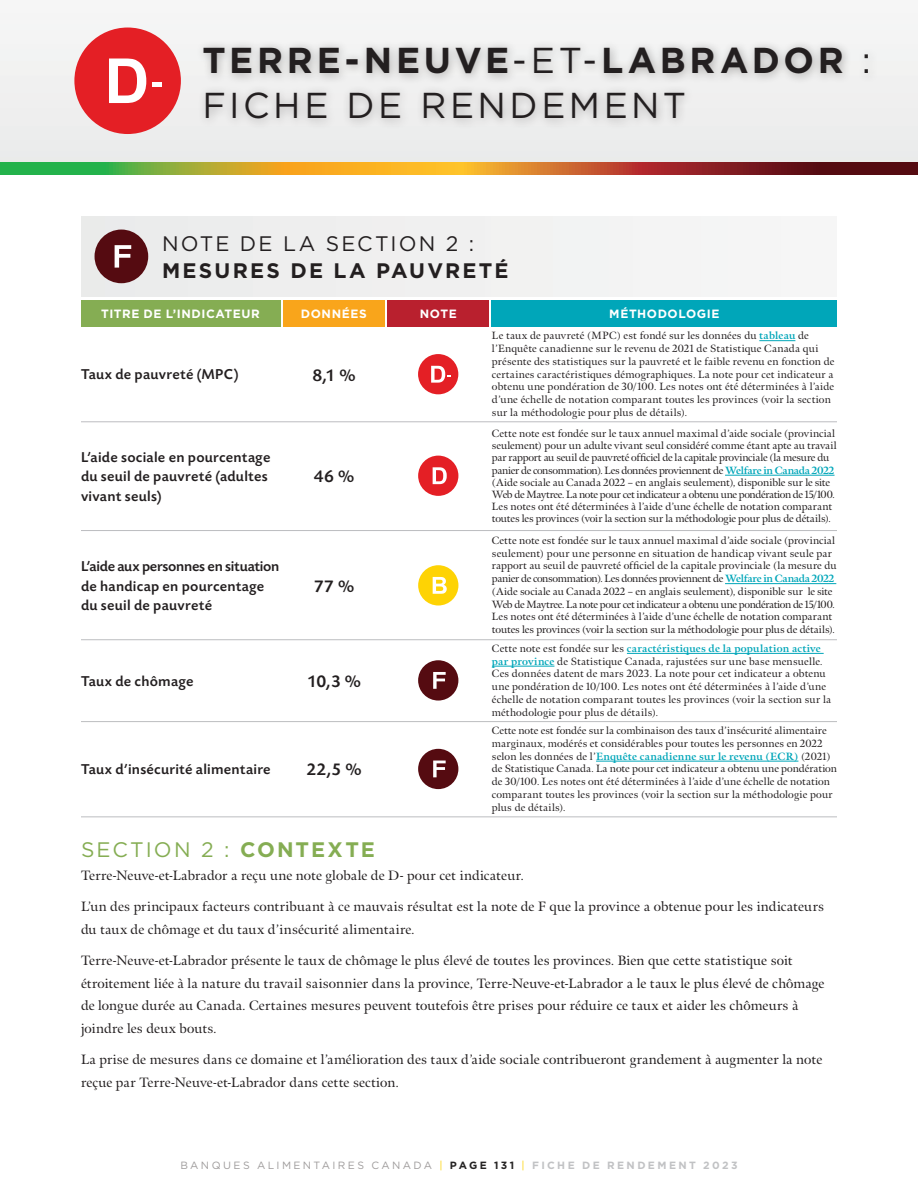
<style>
.page{position:relative;width:918px;height:1188px;background:#fff}
.page>*{position:absolute;margin:0;border:0;box-sizing:border-box;transform-origin:0 0}
.t1{font:36px/45px "Gotham";letter-spacing:.1em;color:#231f20}
.t2{font:700 21px "Gotham";letter-spacing:.105em;color:#231f20}
.t3{font:21px "Gotham";letter-spacing:.105em;color:#85ad53}
.t4{font:21px "Gotham";letter-spacing:.105em;color:#231f20}
.t5{font:500 18px "Today SB";letter-spacing:.01em;color:#231f20}
.t6{font:500 15px/19.5px "Today SB";letter-spacing:.015em;color:#231f20}
.t7{font:13.5px/22.5px "Meno";letter-spacing:.015em;color:#231f20}
.t8{font:700 12px "Gotham";letter-spacing:.05em;color:#fff}
.t9{font:10.5px/12.8px "Meno";letter-spacing:.01em;color:#231f20}
.t10{font:10.5px "Gotham";letter-spacing:.225em;color:#9e9b9b}
.s1{font-weight:700}
.s2{font-weight:700;color:#00a6b9}
.s3{color:#fed304}
.s4{font-weight:700;color:#252323}
.s5{font-weight:700;color:#c1c2c4}
</style>
<div class="page">
<div style="left:0;top:0;width:918px;height:162px;background:#f2f2f1"></div>
<svg style="left:0;top:162px;width:918px;height:12px;background:#9f762b"></svg>
<div style="left:81px;top:216px;width:756px;height:81px;background:#f0f0f0"></div>
<div style="left:418px;top:354px;width:40px;height:40px;background:#e41f25;border-radius:50%"></div>
<svg style="left:431px;top:366px;width:20px;height:17px"></svg>
<div style="left:418px;top:565px;width:40px;height:41px;background:#fed304;border-radius:50%"></div>
<svg style="left:433px;top:577px;width:14px;height:17px"></svg>
<div style="left:418px;top:456px;width:40px;height:40px;background:#e41f25;border-radius:50%"></div>
<svg style="left:433px;top:467px;width:14px;height:17px"></svg>
<hr style="left:81px;top:421px;width:756px;height:1px;background:#bcbdc0">
<hr style="left:81px;top:530px;width:756px;height:1px;background:#bcbdc0">
<hr style="left:81px;top:639px;width:756px;height:1px;background:#bcbdc0">
<hr style="left:81px;top:721px;width:756px;height:1px;background:#bcbdc0">
<hr style="left:81px;top:816px;width:756px;height:1px;background:#bcbdc0">
<div style="left:418px;top:660px;width:40px;height:41px;background:#550b11;border-radius:50%"></div>
<svg style="left:433px;top:672px;width:13px;height:17px"></svg>
<div style="left:418px;top:749px;width:40px;height:40px;background:#550b11;border-radius:50%"></div>
<svg style="left:433px;top:761px;width:13px;height:16px"></svg>
<div style="left:196px;top:39px;width:683px;height:90px;background:#231f20;opacity:.35"></div>
<div style="left:95px;top:230px;width:53px;height:53px;background:#550b11;border-radius:50%"></div>
<svg style="left:115px;top:245px;width:16px;height:23px"></svg>
<div style="left:74px;top:28px;width:107px;height:106px;background:#e41f25;border-radius:50%"></div>
<svg style="left:109px;top:59px;width:37px;height:44px"></svg>
<div style="left:152px;top:82px;width:10px;height:5px;background:#fff"></div>
<hr style="left:725px;top:475px;width:110px;height:1px;background:#00a6b9">
<hr style="left:725px;top:583px;width:111px;height:1px;background:#00a6b9">
<hr style="left:627px;top:653px;width:197px;height:1px;background:#00a6b9">
<hr style="left:492px;top:666px;width:62px;height:1px;background:#00a6b9">
<hr style="left:596px;top:761px;width:202px;height:1px;background:#00a6b9">
<div style="left:492px;top:300px;width:345px;height:27px;background:#00a6b9"></div>
<div style="left:81px;top:300px;width:199px;height:27px;background:#85ad53"></div>
<div style="left:283px;top:300px;width:102px;height:27px;background:#f9a51b"></div>
<div style="left:388px;top:300px;width:101px;height:27px;background:#b9202e"></div>
<hr style="left:759px;top:340px;width:36px;height:1px;background:#00a6b9">
<h1 class="t1" style="left:202px;top:37px;width:670px"><span class="s1">TERRE-NEUVE</span>-ET-<span class="s1">LABRADOR</span> :<br>FICHE DE RENDEMENT</h1>
<h2 class="t4" style="left:162px;top:231px;width:314px">NOTE DE LA SECTION 2 :</h2>
<h2 class="t2" style="left:162px;top:257px;width:348px">MESURES DE LA PAUVRETÉ</h2>
<p class="t8" style="left:101px;top:306px;width:160px">TITRE DE L’INDICATEUR</p>
<p class="t8" style="left:301px;top:306px;width:67px">DONNÉES</p>
<p class="t8" style="left:420px;top:306px;width:38px">NOTE</p>
<p class="t8" style="left:609px;top:306px;width:112px">MÉTHODOLOGIE</p>
<p class="t9" style="left:492px;top:329px;width:344px">Le taux de pauvreté (MPC) est fondé sur les données du <span class="s2">tableau</span> de l’Enquête canadienne sur le revenu de 2021 de Statistique Canada qui présente des statistiques sur la pauvreté et le faible revenu en fonction de certaines caractéristiques démographiques. La note pour cet indicateur a obtenu une pondération de 30/100. Les notes ont été déterminées à l’aide d’une échelle de notation comparant toutes les provinces (voir la section sur la méthodologie pour plus de détails).</p>
<h3 class="t6" style="left:81px;top:365px;width:159px">Taux de pauvreté (MPC)</h3>
<h3 class="t5" style="left:313px;top:365px;width:45px">8,1 %</h3>
<h3 class="t6" style="left:81px;top:448px;width:191px">L’aide sociale en pourcentage du seuil de pauvreté (adultes vivant seuls)</h3>
<h3 class="t6" style="left:81px;top:557px;width:200px">L’aide aux personnes en situation de handicap en pourcentage du seuil de pauvreté</h3>
<h3 class="t6" style="left:81px;top:672px;width:114px">Taux de chômage</h3>
<h3 class="t5" style="left:314px;top:467px;width:42px">46 %</h3>
<h3 class="t5" style="left:314px;top:576px;width:42px">77 %</h3>
<h3 class="t5" style="left:307px;top:671px;width:56px">10,3 %</h3>
<h3 class="t6" style="left:81px;top:760px;width:191px">Taux d’insécurité alimentaire</h3>
<h3 class="t5" style="left:307px;top:760px;width:57px">22,5 %</h3>
<p class="t9" style="left:492px;top:427px;width:346px;line-height:12.1px">Cette note est fondée sur le taux annuel maximal d’aide sociale (provincial seulement) pour un adulte vivant seul considéré comme étant apte au travail par rapport au seuil de pauvreté officiel de la capitale provinciale (la mesure du panier de consommation). Les données proviennent de <span class="s2">Welfare in Canada 2022 </span>(Aide sociale au Canada 2022 – en anglais seulement), disponible sur le site Web de Maytree. La note pour cet indicateur a obtenu une pondération de 15/100.<br>Les notes ont été déterminées à l’aide d’une échelle de notation comparant toutes les provinces (voir la section sur la méthodologie pour plus de détails).</p>
<p class="t9" style="left:492px;top:534px;width:346px">Cette note est fondée sur le taux annuel maximal d’aide sociale (provincial seulement) pour une personne en situation de handicap vivant seule par rapport au seuil de pauvreté officiel de la capitale provinciale (la mesure du panier de consommation). Les données proviennent de <span class="s2">Welfare in Canada 2022 </span>(Aide sociale au Canada 2022 – en anglais seulement), disponible sur le site Web de Maytree. La note pour cet indicateur a obtenu une pondération de 15/100.<br>Les notes ont été déterminées à l’aide d’une échelle de notation comparant toutes les provinces (voir la section sur la méthodologie pour plus de détails).</p>
<p class="t9" style="left:492px;top:642px;width:341px">Cette note est fondée sur les <span class="s2">caractéristiques de la population active par province</span> de Statistique Canada, rajustées sur une base mensuelle.<br>Ces données datent de mars 2023. La note pour cet indicateur a obtenu une pondération de 10/100. Les notes ont été déterminées à l’aide d’une échelle de notation comparant toutes les provinces (voir la section sur la méthodologie pour plus de détails).</p>
<p class="t9" style="left:492px;top:724px;width:347px">Cette note est fondée sur la combinaison des taux d’insécurité alimentaire marginaux, modérés et considérables pour toutes les personnes en 2022 selon les données de l’<span class="s2">Enquête canadienne sur le revenu (ECR)</span> (2021) de Statistique Canada. La note pour cet indicateur a obtenu une pondération de 30/100. Les notes ont été déterminées à l’aide d’une échelle de notation comparant toutes les provinces (voir la section sur la méthodologie pour plus de détails).</p>
<h2 class="t3" style="left:81px;top:837px;width:295px">SECTION 2 : <span class="s1">CONTEXTE</span></h2>
<p class="t7" style="left:81px;top:864px;width:444px">Terre-Neuve-et-Labrador a reçu une note globale de D- pour cet indicateur.</p>
<p class="t7" style="left:81px;top:896px;width:744px">L’un des principaux facteurs contribuant à ce mauvais résultat est la note de F que la province a obtenue pour les indicateurs du taux de chômage et du taux d’insécurité alimentaire.</p>
<p class="t7" style="left:81px;top:950px;width:745px">Terre-Neuve-et-Labrador présente le taux de chômage le plus élevé de toutes les provinces. Bien que cette statistique soit étroitement liée à la nature du travail saisonnier dans la province, Terre-Neuve-et-Labrador a le taux le plus élevé de chômage de longue durée au Canada. Certaines mesures peuvent toutefois être prises pour réduire ce taux et aider les chômeurs à joindre les deux bouts.</p>
<p class="t7" style="left:81px;top:1049px;width:743px">La prise de mesures dans ce domaine et l’amélioration des taux d’aide sociale contribueront grandement à augmenter la note reçue par Terre-Neuve-et-Labrador dans cette section.</p>
<p class="t10" style="left:180px;top:1159px;width:559px">BANQUES ALIMENTAIRES CANADA <span class="s3">|</span> <span class="s4">PAGE 131</span> <span class="s3">|</span> <span class="s5">FICHE DE RENDEMENT 2023</span></p>
</div>
